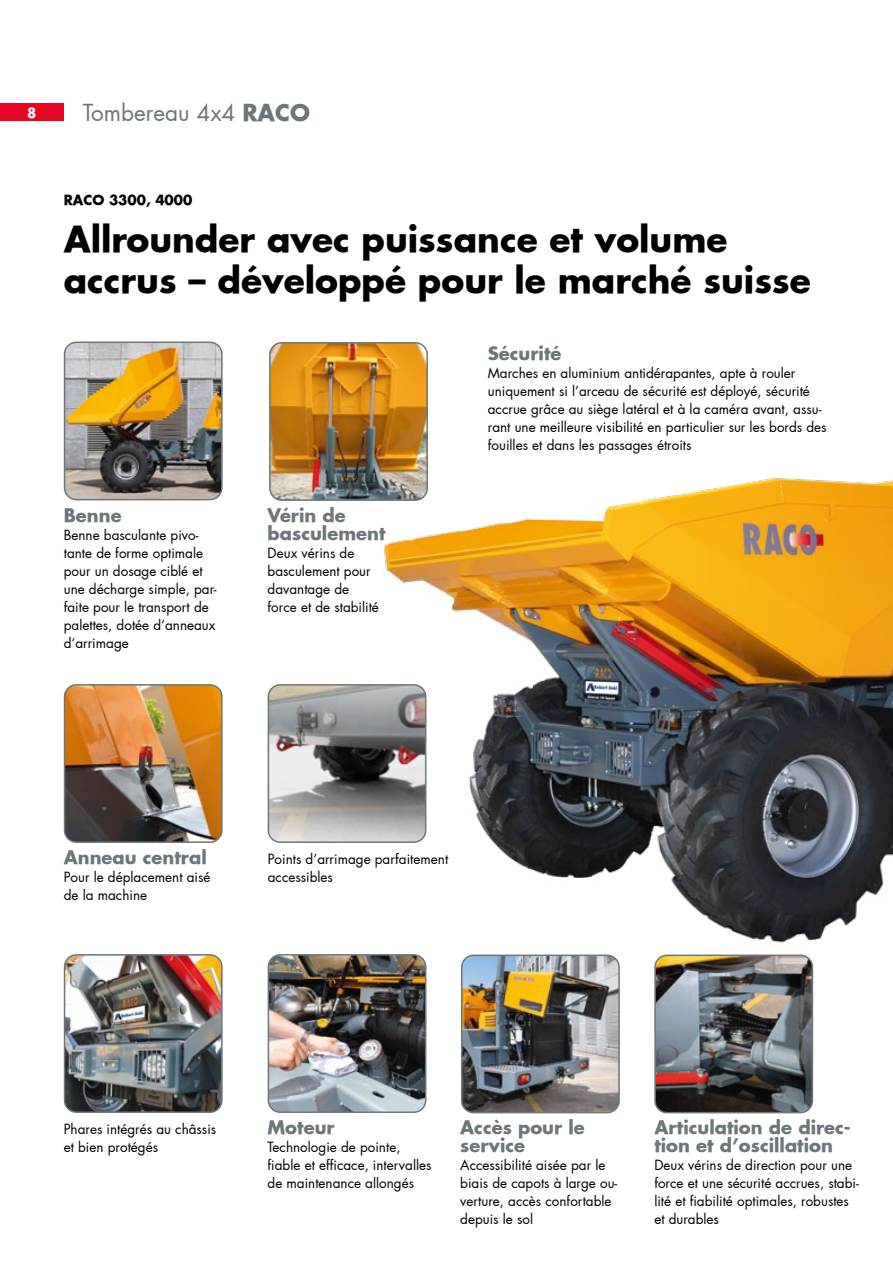
<style>
.page{position:relative;width:893px;height:1263px;background:#fff}
.page>*{position:absolute;margin:0;border:0;box-sizing:border-box;transform-origin:0 0}
.t1{font:700 34.5px/41.4px "Futura";color:#000}
.t2{font:22.5px "Futura";color:#6d767a}
.t3{font:700 18px/18px "Futura";color:#6d767a}
.t4{font:13.5px/18px "Futura";color:#000}
.t5{font:700 13.5px "Futura";color:#000}
.t6{font:700 13.5px "Futura";color:#fff}
.s1{font-weight:700}
</style>
<div class="page">
<div style="left:0;top:104px;width:64px;height:17px;background:#e40521"></div>
<img style="left:200px;top:478px;width:693px;height:615px">
<img style="left:462px;top:955px;width:157px;height:158px">
<div style="left:461px;top:954px;width:159px;height:159px;border:2px solid #6d767a;border-radius:12px"></div>
<img style="left:268px;top:955px;width:158px;height:157px">
<div style="left:268px;top:954px;width:158px;height:159px;border:2px solid #6d767a;border-radius:12px"></div>
<img style="left:65px;top:344px;width:157px;height:156px">
<div style="left:64px;top:341px;width:159px;height:159px;border:2px solid #6d767a;border-radius:12px"></div>
<img style="left:268px;top:685px;width:158px;height:157px">
<div style="left:268px;top:684px;width:158px;height:159px;border:2px solid #6d767a;border-radius:12px"></div>
<img style="left:66px;top:955px;width:156px;height:156px">
<div style="left:64px;top:954px;width:159px;height:159px;border:2px solid #6d767a;border-radius:12px"></div>
<img style="left:66px;top:685px;width:156px;height:157px">
<div style="left:64px;top:684px;width:159px;height:159px;border:2px solid #6d767a;border-radius:12px"></div>
<img style="left:270px;top:344px;width:157px;height:156px">
<div style="left:269px;top:342px;width:159px;height:159px;border:2px solid #6d767a;border-radius:12px"></div>
<img style="left:655px;top:955px;width:157px;height:158px">
<div style="left:654px;top:954px;width:159px;height:159px;border:2px solid #6d767a;border-radius:12px"></div>
<p class="t6" style="left:27px;top:104px;width:11px">8</p>
<h2 class="t2" style="left:83px;top:98px;width:229px">Tombereau 4x4 <span class="s1">RACO</span></h2>
<p class="t5" style="left:64px;top:191px;width:130px">RACO 3300, 4000</p>
<h1 class="t1" style="left:64px;top:218px;width:748px">Allrounder avec puissance et volume accrus – développé pour le marché suisse</h1>
<h3 class="t3" style="left:64px;top:506px;width:59px">Benne</h3>
<p class="t4" style="left:64px;top:526px;width:154px">Benne basculante pivo&shy;tante de forme optimale pour un dosage ciblé et une décharge simple, par&shy;faite pour le transport de palettes, dotée d‘anneaux d‘arrimage</p>
<h3 class="t3" style="left:268px;top:506px;width:119px">Vérin de basculement</h3>
<p class="t4" style="left:268px;top:544px;width:113px">Deux vérins de basculement pour davantage de force et de stabilité</p>
<h3 class="t3" style="left:488px;top:344px;width:75px">Sécurité</h3>
<p class="t4" style="left:488px;top:364px;width:340px">Marches en aluminium antidérapantes, apte à rouler uniquement si l’arceau de sécurité est déployé, sécurité accrue grâce au siège latéral et à la caméra avant, assu&shy;rant une meilleure visibilité en particulier sur les bords des fouilles et dans les passages étroits</p>
<h3 class="t3" style="left:64px;top:848px;width:145px">Anneau central</h3>
<p class="t4" style="left:64px;top:868px;width:148px">Pour le déplacement aisé de la machine</p>
<p class="t4" style="left:268px;top:850px;width:182px">Points d’arrimage parfaitement accessibles</p>
<p class="t4" style="left:64px;top:1120px;width:154px">Phares intégrés au châssis et bien protégés</p>
<h3 class="t3" style="left:268px;top:1118px;width:69px">Moteur</h3>
<p class="t4" style="left:268px;top:1138px;width:165px">Technologie de pointe, fiable et efficace, intervalles de maintenance allongés</p>
<h3 class="t3" style="left:460px;top:1118px;width:126px">Accès pour le service</h3>
<p class="t4" style="left:460px;top:1156px;width:159px">Accessibilité aisée par le biais de capots à large ou&shy;verture, accès confortable depuis le sol</p>
<h3 class="t3" style="left:654px;top:1118px;width:198px">Articulation de direc&shy;tion et d’oscillation</h3>
<p class="t4" style="left:654px;top:1156px;width:206px">Deux vérins de direction pour une force et une sécurité accrues, stabi&shy;lité et fiabilité optimales, robustes et durables</p>
</div>
